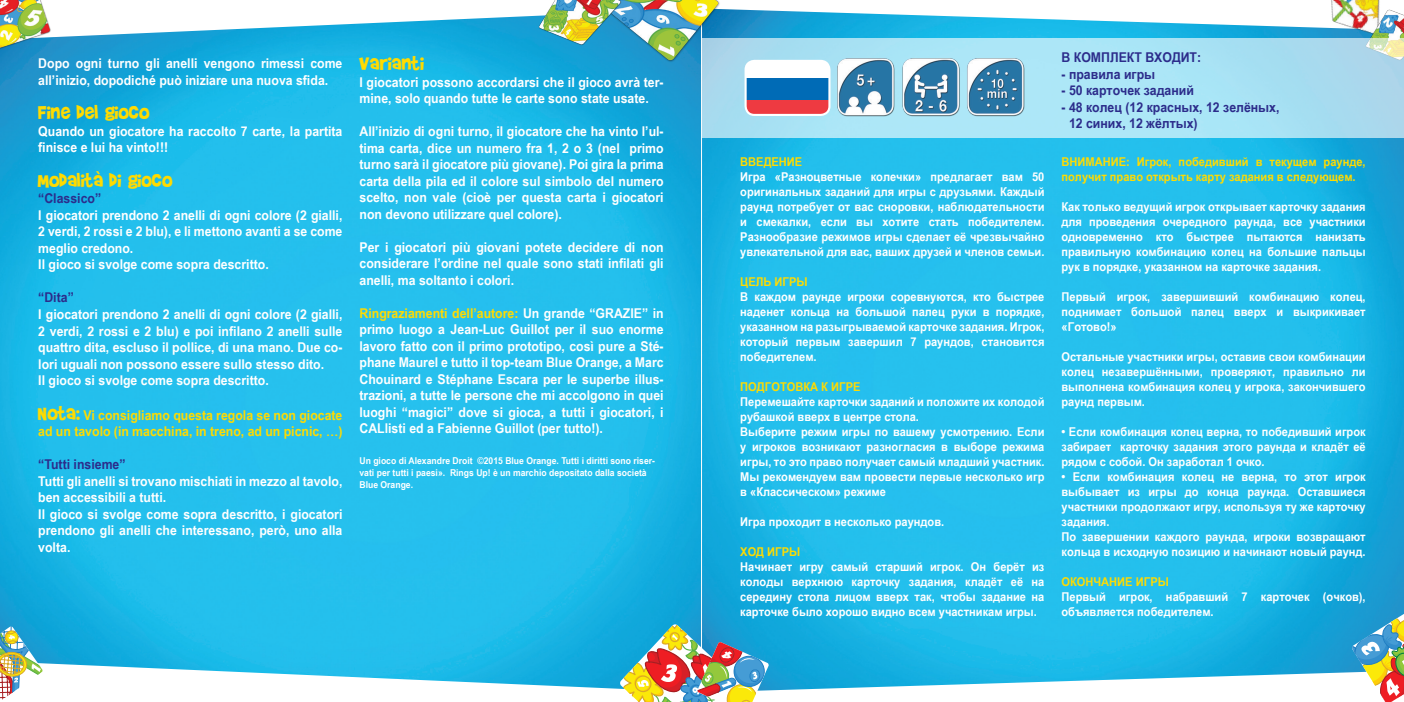
<style>
.page{position:relative;width:1404px;height:702px;background:#fff}
.page>*{position:absolute;margin:0;border:0;box-sizing:border-box;transform-origin:0 0}
.t1{font:22.5px "Brady Bunch Remastered";color:#ffdb01}
.t2{font:700 13.5px/16.5px "Arial Narrow";color:#fff;scale:1.11 1}
.t3{font:700 13.5px/16.5px "Arial Narrow";color:#2c2c8b;scale:1.11 1}
.t4{font:700 13.5px/16.5px "Arial Narrow";color:#ffdb01;scale:1.11 1}
.t5{font:700 12.15px/15px "Arial Narrow";color:#fff;text-align:justify;scale:1.11 1}
.t6{font:700 12.15px/15px "Arial Narrow";color:#ffdb01;scale:1.11 1}
.t7{font:700 9.45px/12px "Arial Narrow";color:#fff;scale:1.11 1}
.s1{font-family:"Brady Bunch Remastered";font-weight:400;font-size:22.5px}
.s2{color:#ffdb01}
</style>
<div class="page">
<img style="left:0;top:43px;width:1403px;height:615px">
<svg style="left:51px;top:9px;width:1262px;height:34px"></svg>
<svg style="left:43px;top:658px;width:1308px;height:33px"></svg>
<img style="left:0;top:0;width:51px;height:52px">
<img style="left:598px;top:0;width:122px;height:63px">
<img style="left:538px;top:0;width:83px;height:45px">
<img style="left:1313px;top:0;width:77px;height:38px">
<img style="left:1365px;top:10px;width:38px;height:28px">
<svg style="left:1351px;top:611px;width:52px;height:91px"></svg>
<img style="left:619px;top:624px;width:150px;height:78px">
<svg style="left:0;top:626px;width:43px;height:74px"></svg>
<div style="left:702px;top:38px;width:701px;height:99px;background:linear-gradient(to bottom,#abdff0,#aae3f5)"></div>
<div style="left:745px;top:99px;width:84px;height:16px;background:#ee3a41"></div>
<div style="left:745px;top:77px;width:84px;height:22px;background:#006bb6"></div>
<div style="left:745px;top:61px;width:84px;height:16px;background:#fff"></div>
<div style="left:744px;top:60px;width:86px;height:56px;border:2px solid #fff;border-radius:9px"></div>
<img style="left:837px;top:59px;width:187px;height:57px">
<p class="t2" style="left:38px;top:55px;width:275px">Dopo ogni turno gli anelli vengono rimessi come all’inizio, dopodiché può iniziare una nuova sfida.</p>
<h1 class="t1" style="left:38px;top:101px;width:113px">Fine del gioco</h1>
<p class="t2" style="left:38px;top:122px;width:275px">Quando un giocatore ha raccolto 7 carte, la partita finisce e lui ha vinto!!!</p>
<h1 class="t1" style="left:38px;top:168px;width:136px">Modalità di gioco</h1>
<p class="t3" style="left:38px;top:190px;width:58px">“Classico”</p>
<p class="t2" style="left:38px;top:206px;width:275px">I giocatori prendono 2 anelli di ogni colore (2 gialli, 2 verdi, 2 rossi e 2 blu), e li mettono avanti a se come meglio credono.<br>Il gioco si svolge come sopra descritto.</p>
<p class="t3" style="left:38px;top:289px;width:34px">“Dita”</p>
<p class="t2" style="left:38px;top:305px;width:275px">I giocatori prendono 2 anelli di ogni colore (2 gialli, 2 verdi, 2 rossi e 2 blu) e poi infilano 2 anelli sulle quattro dita, escluso il pollice, di una mano. Due co&shy;lori uguali non possono essere sullo stesso dito.<br>Il gioco si svolge come sopra descritto.</p>
<p class="t4" style="left:38px;top:406px;width:275px"><span class="s1">Nota:</span> Vi consigliamo questa regola se non giocate ad un tavolo (in macchina, in treno, ad un picnic, …)</p>
<p class="t3" style="left:38px;top:455px;width:80px">“Tutti insieme”</p>
<p class="t2" style="left:38px;top:472px;width:275px">Tutti gli anelli si trovano mischiati in mezzo al tavolo, ben accessibili a tutti.<br>Il gioco si svolge come sopra descritto, i giocatori prendono gli anelli che interessano, però, uno alla volta.</p>
<h1 class="t1" style="left:359px;top:52px;width:66px">Varianti</h1>
<p class="t2" style="left:359px;top:73px;width:275px">I giocatori possono accordarsi che il gioco avrà ter&shy;mine, solo quando tutte le carte sono state usate.</p>
<p class="t2" style="left:359px;top:122px;width:275px;text-align:justify">All’inizio di ogni turno, il giocatore che ha vinto l’ul&shy;tima carta, dice un numero fra 1, 2 o 3 (nel primo turno sarà il giocatore più giovane). Poi gira la prima carta della pila ed il colore sul simbolo del numero scelto, non vale (cioè per questa carta i giocatori non devono utilizzare quel colore).</p>
<p class="t2" style="left:359px;top:238px;width:275px;text-align:justify">Per i giocatori più giovani potete decidere di non considerare l’ordine nel quale sono stati infilati gli anelli, ma soltanto i colori.</p>
<p class="t2" style="left:359px;top:304px;width:275px;text-align:justify"><span class="s2">Ringraziamenti dell’autore:</span> Un grande “GRAZIE” in primo luogo a Jean-Luc Guillot per il suo enorme lavoro fatto con il primo prototipo, così pure a Sté&shy;phane Maurel e tutto il top-team Blue Orange, a Marc Chouinard e Stéphane Escara per le superbe illus&shy;trazioni, a tutte le persone che mi accolgono in quei luoghi “magici” dove si gioca, a tutti i giocatori, i CALlisti ed a Fabienne Guillot (per tutto!).</p>
<p class="t7" style="left:359px;top:454px;width:268px">Un gioco di Alexandre Droit ©2015 Blue Orange. Tutti i diritti sono riser&shy;vati per tutti i paesi». Rings Up! è un marchio depositato dalla società<br>Blue Orange.</p>
<p class="t6" style="left:740px;top:153px;width:57px">Введение</p>
<p class="t5" style="left:740px;top:168px;width:275px">Игра «Разноцветные колечки» предлагает вам 50 оригинальных заданий для игры с друзьями. Каждый раунд потребует от вас сноровки, наблюдательности и смекалки, если вы хотите стать победителем.<br>Разнообразие режимов игры сделает её чрезвычайно увлекательной для вас, ваших друзей и членов семьи.</p>
<p class="t6" style="left:740px;top:273px;width:62px">Цель игры</p>
<p class="t5" style="left:740px;top:288px;width:275px">В каждом раунде игроки соревнуются, кто быстрее наденет кольца на большой палец руки в порядке, указанном на разыгрываемой карточке задания. Игрок, который первым завершил 7 раундов, становится победителем.</p>
<p class="t6" style="left:740px;top:378px;width:110px">Подготовка к игре</p>
<p class="t5" style="left:740px;top:393px;width:275px;text-align:left">Перемешайте карточки заданий и положите их колодой рубашкой вверх в центре стола.<br>Выберите режим игры по вашему усмотрению. Если у игроков возникают разногласия в выборе режима игры, то это право получает самый младший участник.<br>Мы рекомендуем вам провести первые несколько игр в «Классическом» режиме</p>
<p class="t5" style="left:740px;top:513px;width:185px">Игра проходит в несколько раундов.</p>
<p class="t6" style="left:740px;top:543px;width:56px">Ход игры</p>
<p class="t5" style="left:740px;top:558px;width:275px">Начинает игру самый старший игрок. Он берёт из колоды верхнюю карточку задания, кладёт её на середину стола лицом вверх так, чтобы задание на карточке было хорошо видно всем участникам игры.</p>
<p class="t3" style="left:1061px;top:49px;width:127px">В комплект входит:</p>
<p class="t3" style="left:1061px;top:65px;width:86px">- правила игры</p>
<p class="t3" style="left:1061px;top:82px;width:121px">- 50 карточек заданий</p>
<p class="t3" style="left:1068px;top:98px;width:191px;text-indent:-8px">- 48 колец (12 красных, 12 зелёных,<br>12 синих, 12 жёлтых)</p>
<p class="t6" style="left:1061px;top:153px;width:275px;text-indent:65px">: Игрок, победивший в текущем раунде, получит право открыть карту задания в следующем.</p>
<p class="t5" style="left:1061px;top:198px;width:275px">Как только ведущий игрок открывает карточку задания для проведения очередного раунда, все участники одновременно кто быстрее пытаются нанизать правильную комбинацию колец на большие пальцы рук в порядке, указанном на карточке задания.</p>
<p class="t5" style="left:1061px;top:288px;width:275px">Первый игрок, завершивший комбинацию колец, поднимает большой палец вверх и выкрикивает «Готово!»</p>
<p class="t5" style="left:1061px;top:349px;width:275px">Остальные участники игры, оставив свои комбинации колец незавершёнными, проверяют, правильно ли выполнена комбинация колец у игрока, закончившего раунд первым.</p>
<p class="t5" style="left:1061px;top:424px;width:275px">• Если комбинация колец верна, то победивший игрок забирает карточку задания этого раунда и кладёт её рядом с собой. Он заработал 1 очко.</p>
<p class="t5" style="left:1061px;top:469px;width:275px;text-align:left">• Если комбинация колец не верна, то этот игрок выбывает из игры до конца раунда. Оставшиеся участники продолжают игру, используя ту же карточку задания.<br>По завершении каждого раунда, игроки возвращают кольца в исходную позицию и начинают новый раунд.</p>
<p class="t6" style="left:1061px;top:574px;width:98px">Окончание игры</p>
<p class="t5" style="left:1061px;top:589px;width:275px">Первый игрок, набравший 7 карточек (очков), объявляется победителем.</p>
<p class="t6" style="left:1061px;top:153px;width:38px">ВНИМАНИЕ</p>
</div>
